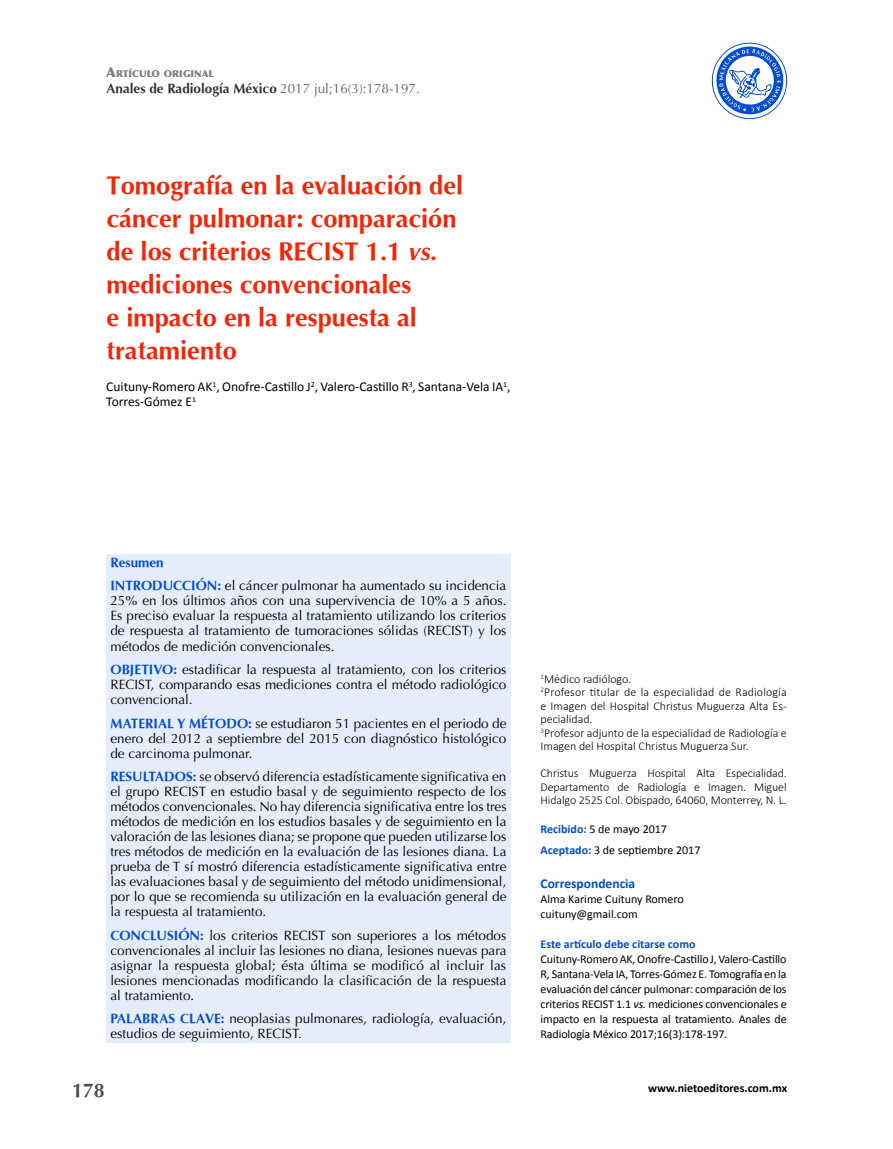
<style>
.page{position:relative;width:893px;height:1149px;background:#fff}
.page>*{position:absolute;margin:0;border:0;box-sizing:border-box;transform-origin:0 0}
.t1{font:700 25.5px/33px "Optima";color:#f32408}
.t2{font:700 19.5px "Optima";color:#4c4c4c}
.t3{font:13.5px/15px "Optima";color:#000;text-align:justify}
.t4{font:13.5px/15px "Calibri";color:#000}
.t5{font:700 13.5px "Optima";color:#333}
.t6{font:700 13.5px "Calibri";color:#034dce}
.t7{font:12px/15px "Calibri";letter-spacing:-.01em;color:#000}
.t8{font:300 12px/13.5px "Calibri";color:#000}
.t9{font:700 12px "Calibri";color:#034dce}
.t10{font:700 12px "Calibri";color:#000}
.t11{font:900 9.45px "Optima";color:#7f7f7f}
.s1{font-size:13.5px}
.s2{font-weight:400;color:#666}
.s3{font-style:italic}
.s4{font-weight:700;color:#034dce}
</style>
<div class="page">
<svg style="left:712px;top:43px;width:75px;height:76px"></svg>
<div style="left:106px;top:554px;width:405px;height:488px;background:#e6edfa"></div>
<p class="t11" style="left:106px;top:68px;width:109px"><span class="s1">A</span>RTÍCULO ORIGINAL</p>
<p class="t5" style="left:107px;top:83px;width:315px">Anales de Radiología México <span class="s2">2017 jul;16(3):178-197.</span></p>
<h1 class="t1" style="left:107px;top:171px;width:358px">Tomografía en la evaluación del cáncer pulmonar: comparación de los criterios RECIST 1.1 <span class="s3">vs. </span>mediciones convencionales<br>e impacto en la respuesta al tratamiento</h1>
<p class="t4" style="left:106px;top:379px;width:406px">Cuituny-Romero AK<sup>1</sup>, Onofre-Castillo J<sup>2</sup>, Valero-Castillo R<sup>3</sup>, Santana-Vela IA<sup>1</sup>,<br>Torres-Gómez E<sup>1</sup></p>
<p class="t3" style="left:110px;top:551px;width:397px;line-height:23.5px"><span class="s4">Resumen<br>INTRODUCCIÓN:</span> el cáncer pulmonar ha aumentado su incidencia</p>
<p class="t3" style="left:110px;top:593px;width:397px">25% en los últimos años con una supervivencia de 10% a 5 años.<br>Es preciso evaluar la respuesta al tratamiento utilizando los criterios de respuesta al tratamiento de tumoraciones sólidas (RECIST) y los métodos de medición convencionales.</p>
<p class="t3" style="left:110px;top:662px;width:397px"><span class="s4">OBJETIVO:</span> estadificar la respuesta al tratamiento, con los criterios RECIST, comparando esas mediciones contra el método radiológico convencional.</p>
<p class="t3" style="left:110px;top:715px;width:397px"><span class="s4">MATERIAL Y MÉTODO:</span> se estudiaron 51 pacientes en el periodo de enero del 2012 a septiembre del 2015 con diagnóstico histológico de carcinoma pulmonar.</p>
<p class="t3" style="left:110px;top:769px;width:398px"><span class="s4">RESULTADOS:</span> se observó diferencia estadísticamente significativa en el grupo RECIST en estudio basal y de seguimiento respecto de los métodos convencionales. No hay diferencia significativa entre los tres métodos de medición en los estudios basales y de seguimiento en la valoración de las lesiones diana; se propone que pueden utilizarse los tres métodos de medición en la evaluación de las lesiones diana. La prueba de T sí mostró diferencia estadísticamente significativa entre las evaluaciones basal y de seguimiento del método unidimensional, por lo que se recomienda su utilización en la evaluación general de la respuesta al tratamiento.</p>
<p class="t3" style="left:110px;top:927px;width:397px"><span class="s4">CONCLUSIÓN:</span> los criterios RECIST son superiores a los métodos convencionales al incluir las lesiones no diana, lesiones nuevas para asignar la respuesta global; ésta última se modificó al incluir las lesiones mencionadas modificando la clasificación de la respuesta al tratamiento.</p>
<p class="t3" style="left:110px;top:1011px;width:397px"><span class="s4">PALABRAS CLAVE:</span> neoplasias pulmonares, radiología, evaluación, estudios de seguimiento, RECIST.</p>
<p class="t8" style="left:541px;top:672px;width:248px"><sup>1</sup>Médico radiólogo.<br><sup>2</sup>Profesor titular de la especialidad de Radiología e Imagen del Hospital Christus Muguerza Alta Es&shy;pecialidad.<br><sup>3</sup>Profesor adjunto de la especialidad de Radiología e Imagen del Hospital Christus Muguerza Sur.</p>
<p class="t8" style="left:541px;top:767px;width:248px;text-align:justify">Christus Muguerza Hospital Alta Especialidad.<br>Departamento de Radiología e Imagen. Miguel Hidalgo 2525 Col. Obispado, 64060, Monterrey, N. L.</p>
<p class="t7" style="left:541px;top:819px;width:161px;line-height:21px"><span class="s4">Recibido:</span> 5 de mayo 2017<br><span class="s4">Aceptado:</span> 3 de septiembre 2017</p>
<p class="t6" style="left:541px;top:876px;width:96px">Correspondencia</p>
<p class="t7" style="left:541px;top:890px;width:145px">Alma Karime Cuituny Romero cuituny@gmail.com</p>
<p class="t9" style="left:541px;top:935px;width:156px">Este artículo debe citarse como</p>
<p class="t7" style="left:541px;top:950px;width:248px;text-align:justify">Cuituny-Romero AK, Onofre-Castillo J, Valero-Castillo R, Santana-Vela IA, Torres-Gómez E. Tomografía en la evaluación del cáncer pulmonar: comparación de los criterios RECIST 1.1 <span class="s3">vs.</span> mediciones convencionales e impacto en la respuesta al tratamiento. Anales de Radiología México 2017;16(3):178-197.</p>
<h2 class="t2" style="left:72px;top:1082px;width:34px">178</h2>
<p class="t10" style="left:648px;top:1081px;width:140px">www.nietoeditores.com.mx</p>
</div>
